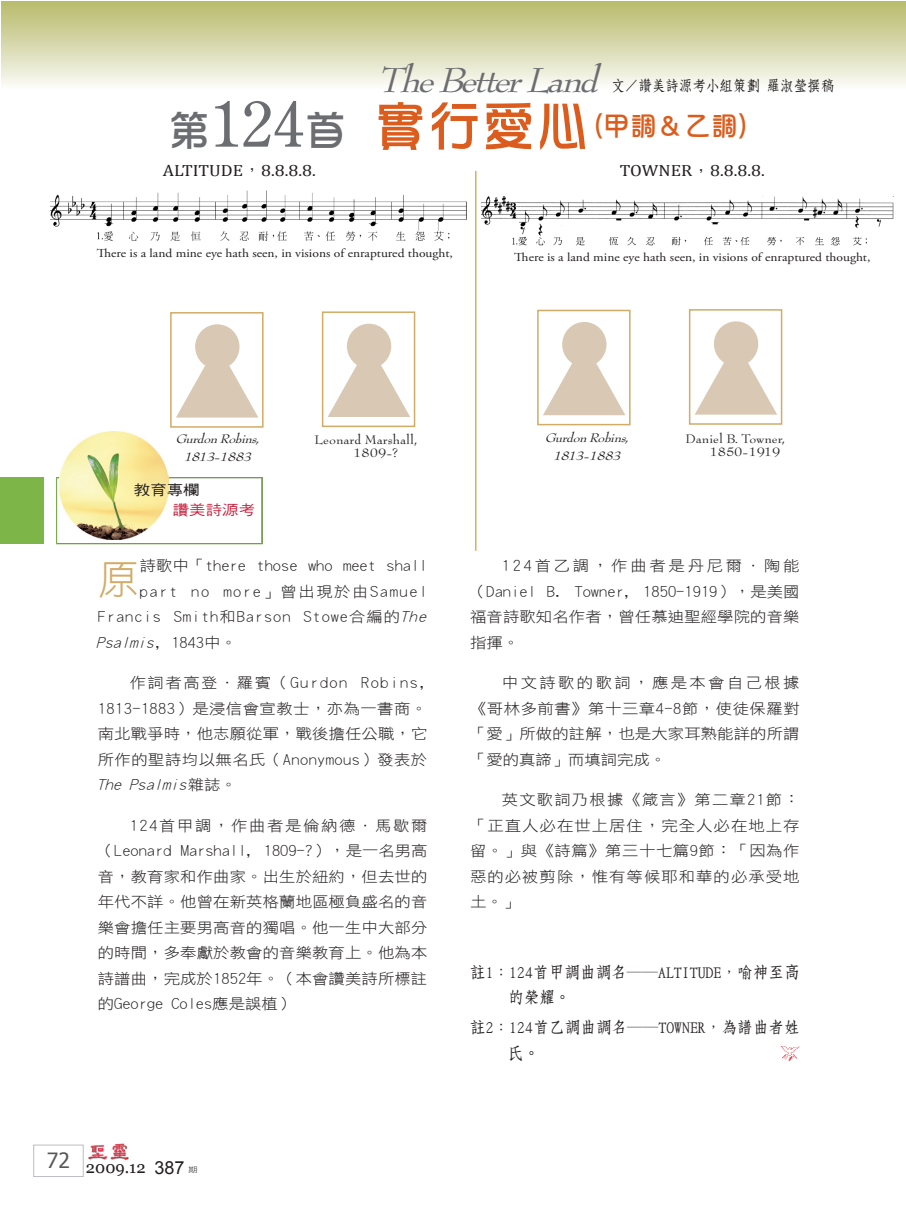
<style>
.page{position:relative;width:906px;height:1217px;background:#fff}
.page>*{position:absolute;margin:0;border:0;box-sizing:border-box;transform-origin:0 0}
.t1{font:41.85px "DF Hei W3 WIN BF";color:#d2ab66}
.t2{font:italic 37.8px "Bernhard Modern Std";color:#6c6d70;scale:1.11 1}
.t3{font:27px "DF Hua Zong W5 WIN BF";color:#db5c1c}
.t4{font:16.5px "Georgia";color:#231f20}
.t5{font:16.35px/25.5px "DF Fang Song W6 WIN BF";letter-spacing:.01em;color:#231f20;scale:.95 1}
.t6{font:16.2px "Cambria Math";color:#231f20;scale:1.11 1}
.t7{font:15px "DF Fang Song W6 WIN BF";color:#231f20;scale:.9 1}
.t8{font:14.7px/25.5px "DF Hei W3 WIN BF";letter-spacing:.03em;color:#231f20;text-align:justify;scale:1.11 1}
.t9{font:14.7px "DF Hei W3 WIN BF";letter-spacing:.06em;color:#231f20;scale:1.11 1}
.t10{font:14.7px "DF Hei W3 WIN BF";color:#231f20;scale:1.11 1}
.t11{font:14.7px "DF Hei W3 WIN BF";letter-spacing:.1em;color:#231f20;scale:1.11 1}
.t12{font:italic 14.7px "DF Hei W3 WIN BF";color:#231f20;scale:1.11 1}
.t13{font:14.1px "DF Hei W5 WIN BF";color:#c8233f;scale:1.18 1}
.t14{font:14.1px "DF Hei W5 WIN BF";color:#231f20;scale:1.18 1}
.t15{font:13.5px/13.5px "Bernhard Modern Std";color:#231f20;scale:1.11 1}
.t16{font:italic 13.5px/18px "Bernhard Modern Std";color:#231f20;text-align:center;scale:1.11 1}
.t17{font:12.15px "Adobe Garamond Pro";color:#231f20;scale:1.11 1}
.t18{font:7.5px "DF Hei W5 WIN BF";color:#57585a;scale:1.25 1}
.s1{font-size:42px;color:#6c6d70}
.s2{font-family:"Century Old Style Std";font-size:63px;color:#6c6d70}
.s3{font-size:54px}
.s4{font-family:"DF Hei W3 WIN BF"}
.s5{font-style:italic}
.s6{font-style:normal}
.s7{font-family:"Arial";font-size:18px}
</style>
<div class="page">
<div style="left:33px;top:1144px;width:50px;height:32px;border:1px solid #bcbdc0"></div>
<img style="left:88px;top:1143px;width:41px;height:18px">
<img style="left:50px;top:191px;width:416px;height:50px">
<div style="left:56px;top:477px;width:206px;height:67px;border:1px solid #7db549"></div>
<img style="left:60px;top:431px;width:109px;height:108px">
<div style="left:0;top:477px;width:44px;height:66px;background:#7db549"></div>
<div style="left:2px;top:2px;width:904px;height:88px;background:linear-gradient(to bottom,#b7ba6a,#fbfbf7)"></div>
<svg style="left:780px;top:1046px;width:19px;height:14px"></svg>
<div style="left:537px;top:309px;width:93px;height:116px;border:2px solid #d2ab66"></div>
<svg style="left:543px;top:342px;width:82px;height:73px"></svg>
<div style="left:562px;top:322px;width:44px;height:45px;background:#d9c9b4;border-radius:50%"></div>
<div style="left:689px;top:309px;width:93px;height:115px;border:2px solid #d2ab66"></div>
<svg style="left:695px;top:341px;width:82px;height:73px"></svg>
<div style="left:714px;top:321px;width:44px;height:45px;background:#d9c9b4;border-radius:50%"></div>
<div style="left:170px;top:312px;width:93px;height:115px;border:2px solid #d2ab66"></div>
<svg style="left:176px;top:344px;width:82px;height:73px"></svg>
<div style="left:195px;top:324px;width:44px;height:45px;background:#d9c9b4;border-radius:50%"></div>
<div style="left:322px;top:311px;width:93px;height:116px;border:2px solid #d2ab66"></div>
<svg style="left:328px;top:344px;width:82px;height:73px"></svg>
<div style="left:347px;top:323px;width:44px;height:45px;background:#d9c9b4;border-radius:50%"></div>
<hr style="left:475px;top:171px;width:1px;height:379px;background:#df8619">
<img style="left:481px;top:196px;width:412px;height:50px">
<h2 class="t2" style="left:376px;top:60px;width:211px">TheBetterLand</h2>
<p class="t7" style="left:611px;top:78px;width:249px">文／讚美詩源考小組策劃 羅淑瑩撰稿</p>
<h3 class="t3" style="left:168px;top:112px;width:585px"><span class="s1">第</span><span class="s2">124</span><span class="s1">首</span> <span class="s3">實行愛心</span>(甲調＆乙調)</h3>
<p class="t6" style="left:163px;top:160px;width:139px">ALTITUDE<span class="s4">，</span>8.8.8.8.</p>
<p class="t6" style="left:620px;top:161px;width:132px">TOWNER<span class="s4">，</span>8.8.8.8.</p>
<p class="t17" style="left:97px;top:246px;width:322px">There is a land mine eye hath seen, in visions of enraptured thought,</p>
<p class="t17" style="left:514px;top:249px;width:322px">There is a land mine eye hath seen, in visions of enraptured thought,</p>
<p class="t16" style="left:175px;top:430px;width:80px">GurdonRobins,<br>1813-1883</p>
<p class="t15" style="left:353px;top:433px;width:59px;text-indent:-38px">Leonard Marshall,<br>1809-?</p>
<p class="t14" style="left:134px;top:482px;width:57px">教育專欄</p>
<p class="t13" style="left:173px;top:502px;width:71px">讚美詩源考</p>
<h1 class="t1" style="left:98px;top:557px;width:43px">原</h1>
<p class="t10" style="left:140px;top:558px;width:261px">詩歌中「there those who meet shall</p>
<p class="t11" style="left:140px;top:583px;width:261px">part no more」曾出現於由Samuel</p>
<p class="t9" style="left:98px;top:609px;width:301px">Francis Smith和Barson Stowe合編的<span class="s5">The</span></p>
<p class="t12" style="left:97px;top:634px;width:128px">Psalmis<span class="s6">, 1 843 中。</span></p>
<p class="t8" style="left:97px;top:669px;width:300px;text-indent:33px">作詞者高登．羅賓（Gurdon Robins, 1813-1883）是浸信會宣教士，亦為一書商。南北戰爭時，他志願從軍，戰後擔任公職，它所作的聖詩均以無名氏（Anonymous）發表於<span class="s5">The Psalmis</span>雜誌。</p>
<p class="t8" style="left:98px;top:812px;width:298px;text-indent:32px">124首甲調，作曲者是倫納德．馬歇爾（Leonard Marshall, 1809-?），是一名男高音，教育家和作曲家。出生於紐約，但去世的年代不詳。他曾在新英格蘭地區極負盛名的音樂會擔任主要男高音的獨唱。他一生中大部分的時間，多奉獻於教會的音樂教育上。他為本詩譜曲，完成於1852年。（本會讚美詩所標註的George Coles應是誤植）</p>
<p class="t4" style="left:47px;top:1157px;width:139px"><sup>72</sup> 2009.12 <span class="s7">387</span></p>
<p class="t18" style="left:188px;top:1165px;width:9px">期</p>
<p class="t16" style="left:545px;top:428px;width:80px">GurdonRobins,<br>1813-1883</p>
<p class="t15" style="left:709px;top:431px;width:69px;text-indent:-24px">Daniel B. Towner,<br>1850-1919</p>
<p class="t8" style="left:470px;top:552px;width:298px;text-indent:32px">124首乙調，作曲者是丹尼爾．陶能（Daniel B. Towner, 1850-1919），是美國福音詩歌知名作者，曾任慕迪聖經學院的音樂指揮。</p>
<p class="t8" style="left:470px;top:669px;width:298px;text-indent:32px">中文詩歌的歌詞，應是本會自己根據《哥林多前書》第十三章4-8節，使徒保羅對「愛」所做的註解，也是大家耳熟能詳的所謂「愛的真諦」而填詞完成。</p>
<p class="t8" style="left:470px;top:786px;width:298px;text-indent:32px">英文歌詞乃根據《箴言》第二章21節：「正直人必在世上居住，完全人必在地上存留。」與《詩篇》第三十七篇9節：「因為作惡的必被剪除，惟有等候耶和華的必承受地土。」</p>
<p class="t5" style="left:508px;top:958px;width:308px;text-indent:-38px">註1：124首甲調曲調名──ALTITUDE，喻神至高的榮耀。</p>
<p class="t5" style="left:508px;top:1014px;width:308px;text-indent:-38px">註2：124首乙調曲調名──TOWNER，為譜曲者姓氏。</p>
</div>
